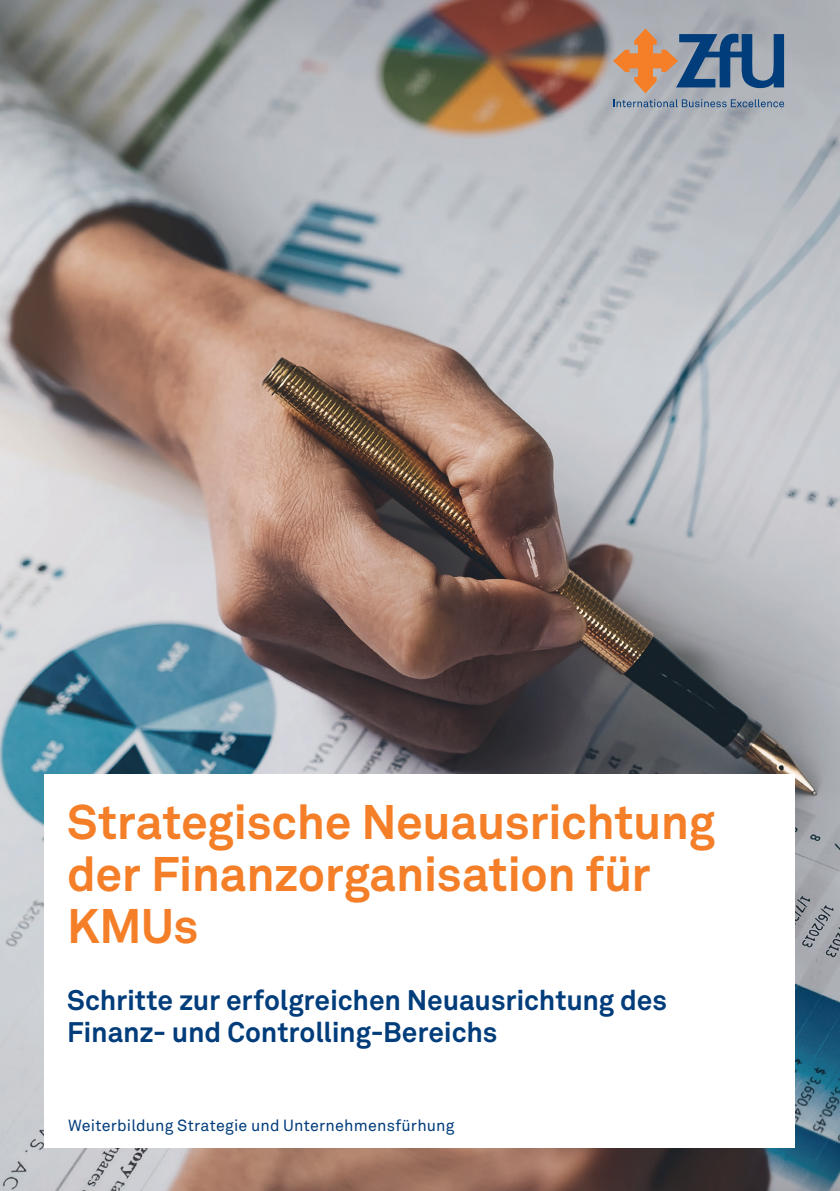
<style>
.page{position:relative;width:840px;height:1191px;background:#fff}
.page>*{position:absolute;margin:0;border:0;box-sizing:border-box;transform-origin:0 0}
.t1{font:700 48px/52px "Akkurat Office";letter-spacing:-.01em;color:#f47f28}
.t2{font:700 28px/32px "Akkurat Office";letter-spacing:-.005em;color:#013c7b}
.t3{font:16px "Akkurat Office";letter-spacing:.01em;color:#013c7b}
</style>
<div class="page">
<img style="left:0;top:0;width:839px;height:1191px">
<svg style="left:612px;top:28px;width:171px;height:65px;background:#878890"></svg>
<svg style="left:613px;top:99px;width:170px;height:8px"></svg>
<div style="left:44px;top:774px;width:750px;height:373px;background:#fff"></div>
<h1 class="t1" style="left:67px;top:796px;width:649px">Strategische Neuausrichtung der Finanzorganisation für<br>KMUs</h1>
<p class="t2" style="left:67px;top:984px;width:601px">Schritte zur erfolgreichen Neuausrichtung des<br>Finanz- und Controlling-Bereichs</p>
<p class="t3" style="left:68px;top:1116px;width:387px">Weiterbildung Strategie und Unternehmensfürhung</p>
</div>
